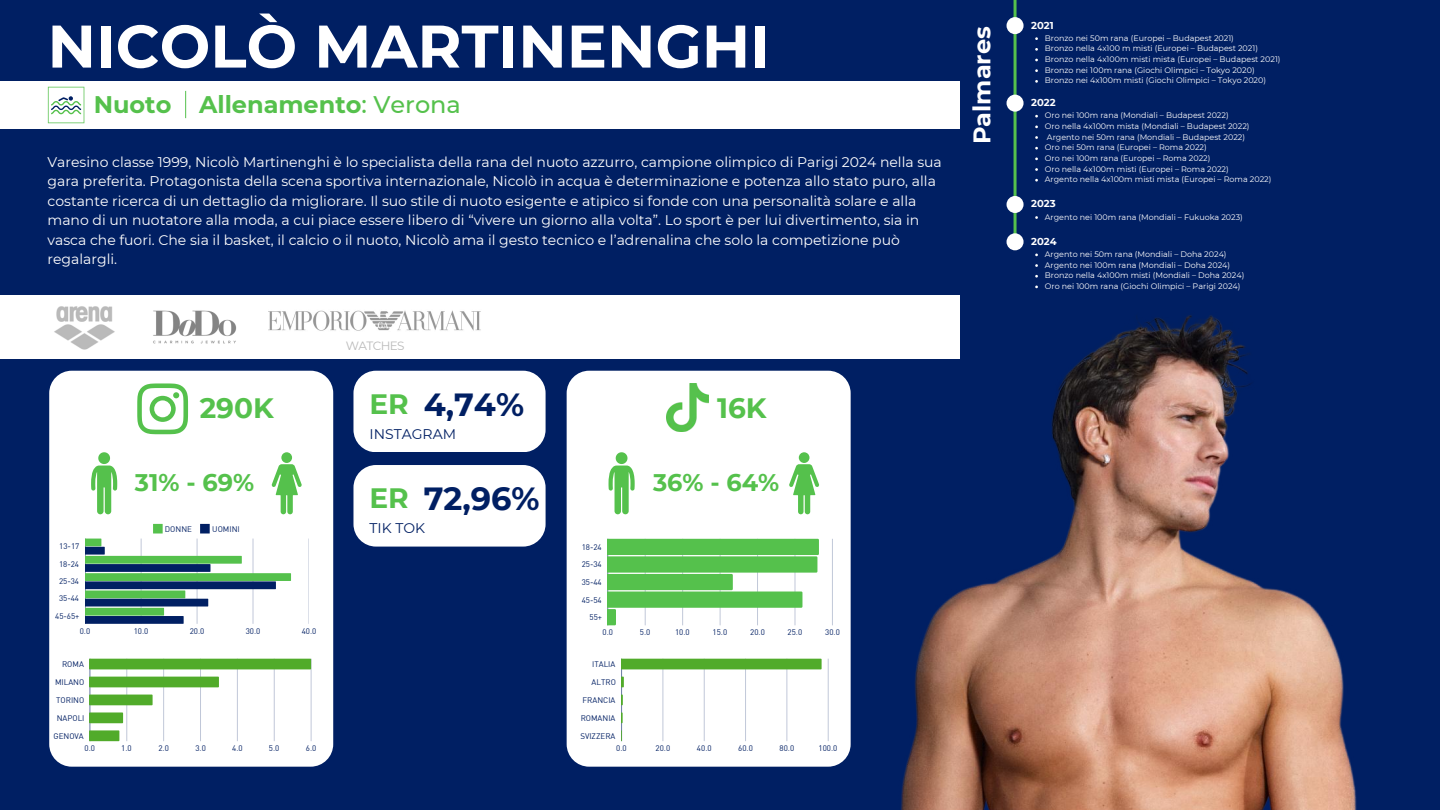
<style>
.page{position:relative;width:1440px;height:810px;background:#001f63}
.page>*{position:absolute;margin:0;border:0;box-sizing:border-box;transform-origin:0 0}
.t1{font:700 60px "Montserrat";color:#fff}
.t2{font:700 32px "Montserrat";color:#001f63}
.t3{font:700 28px "Montserrat";color:#55c14c}
.t4{font:700 24px "Montserrat";color:#55c14c}
.t5{font:700 24px "Montserrat";color:#fff}
.t6{font:14px/19.5px "Montserrat";color:#fff}
.t7{font:14px "Montserrat";color:#001f63}
.t8{font:12px "Montserrat";letter-spacing:-.05em;color:#bababa}
.t9{font:700 10px "Montserrat";color:#fff}
.t10{font:8px/10.7px "Montserrat";color:#fff}
.t11{font:8px/17.3px "DIN";color:#001f63;text-align:center}
.s1{font-weight:500}
</style>
<div class="page">
<div style="left:0;top:81px;width:960px;height:48px;background:#fff"></div>
<div style="left:0;top:296px;width:959px;height:63px;background:#fff"></div>
<svg style="left:185px;top:91px;width:1px;height:27px"></svg>
<hr style="left:1014px;top:0;width:3px;height:242px;background:#55c14c">
<div style="left:1007px;top:17px;width:17px;height:17px;background:#fff;border-radius:50%"></div>
<div style="left:1007px;top:95px;width:17px;height:17px;background:#fff;border-radius:50%"></div>
<div style="left:1007px;top:196px;width:17px;height:17px;background:#fff;border-radius:50%"></div>
<div style="left:1007px;top:233px;width:17px;height:17px;background:#fff;border-radius:50%"></div>
<svg style="left:48px;top:87px;width:36px;height:36px"></svg>
<div style="left:49px;top:371px;width:284px;height:396px;background:#fff;border-radius:22px"></div>
<svg style="left:137px;top:383px;width:51px;height:51px"></svg>
<svg style="left:91px;top:452px;width:26px;height:62px"></svg>
<div style="left:281px;top:452px;width:11px;height:11px;background:#55c14c;border-radius:50%"></div>
<svg style="left:272px;top:464px;width:30px;height:50px"></svg>
<div style="left:567px;top:371px;width:284px;height:396px;background:#fff;border-radius:22px"></div>
<svg style="left:609px;top:452px;width:26px;height:62px"></svg>
<div style="left:799px;top:452px;width:10px;height:11px;background:#55c14c;border-radius:50%"></div>
<svg style="left:789px;top:464px;width:30px;height:50px"></svg>
<img style="left:667px;top:383px;width:42px;height:49px">
<div style="left:353px;top:371px;width:193px;height:81px;background:#fff;border-radius:22px"></div>
<div style="left:353px;top:465px;width:193px;height:82px;background:#fff;border-radius:22px"></div>
<img style="left:54px;top:306px;width:61px;height:44px">
<svg style="left:85px;top:524px;width:206px;height:100px"></svg>
<hr style="left:90px;top:659px;width:1px;height:82px;background:#001f63;opacity:.6">
<hr style="left:127px;top:659px;width:1px;height:82px;background:#001f63;opacity:.25">
<hr style="left:163px;top:659px;width:1px;height:82px;background:#c9cfdd">
<hr style="left:200px;top:659px;width:1px;height:82px;background:#c0c7d8">
<hr style="left:237px;top:659px;width:1px;height:82px;background:#c7cddc">
<hr style="left:274px;top:659px;width:1px;height:82px;background:#cfd4e1">
<hr style="left:311px;top:659px;width:1px;height:82px;background:#001f63;opacity:.25">
<div style="left:90px;top:659px;width:221px;height:10px;background:#51ab2a"></div>
<svg style="left:90px;top:677px;width:129px;height:10px"></svg>
<svg style="left:90px;top:695px;width:63px;height:10px"></svg>
<svg style="left:90px;top:712px;width:33px;height:11px"></svg>
<svg style="left:90px;top:730px;width:29px;height:11px"></svg>
<hr style="left:832px;top:539px;width:1px;height:86px;background:#c4cbda">
<svg style="left:608px;top:539px;width:211px;height:86px"></svg>
<hr style="left:622px;top:659px;width:1px;height:82px;background:#001f63;opacity:.6">
<hr style="left:663px;top:659px;width:1px;height:82px;background:#e5e8ef">
<hr style="left:704px;top:659px;width:1px;height:82px;background:#d0d5e2">
<hr style="left:745px;top:659px;width:1px;height:82px;background:#c3cada">
<hr style="left:787px;top:659px;width:1px;height:82px;background:#e7e9f0">
<hr style="left:828px;top:659px;width:1px;height:82px;background:#d2d7e3">
<div style="left:622px;top:659px;width:200px;height:10px;background:#51ab2a"></div>
<svg style="left:622px;top:677px;width:2px;height:10px"></svg>
<img style="left:837px;top:285px;width:520px;height:525px">
<img style="left:269px;top:310px;width:212px;height:21px">
<img style="left:147px;top:295px;width:95px;height:49px">
<h1 class="t1" style="left:48px;top:10px;width:724px">NICOLÒ MARTINENGHI</h1>
<h3 class="t4" style="left:94px;top:90px;width:369px">Nuoto Allenamento<span class="s1">: Verona</span></h3>
<p class="t6" style="left:48px;top:152px;width:896px">Varesino classe 1999, Nicolò Martinenghi è lo specialista della rana del nuoto azzurro, campione olimpico di Parigi 2024 nella sua gara preferita. Protagonista della scena sportiva internazionale, Nicolò in acqua è determinazione e potenza allo stato puro, alla costante ricerca di un dettaglio da migliorare. Il suo stile di nuoto esigente e atipico si fonde con una personalità solare e alla mano di un nuotatore alla moda, a cui piace essere libero di “vivere un giorno alla volta”. Lo sport è per lui divertimento, sia in vasca che fuori. Che sia il basket, il calcio o il nuoto, Nicolò ama il gesto tecnico e l’adrenalina che solo la competizione può regalargli.</p>
<h3 class="t8" style="left:346px;top:338px;width:60px">WATCHES</h3>
<h3 class="t3" style="left:200px;top:391px;width:76px">290K</h3>
<h3 class="t3" style="left:369px;top:387px;width:41px">ER</h3>
<h2 class="t2" style="left:424px;top:385px;width:102px">4,74%</h2>
<h3 class="t3" style="left:717px;top:391px;width:51px">16K</h3>
<h3 class="t7" style="left:369px;top:425px;width:88px">INSTAGRAM</h3>
<h3 class="t4" style="left:135px;top:468px;width:121px">31% - 69%</h3>
<h3 class="t3" style="left:369px;top:481px;width:41px">ER</h3>
<h2 class="t2" style="left:424px;top:479px;width:117px">72,96%</h2>
<h3 class="t4" style="left:653px;top:468px;width:128px">36% - 64%</h3>
<p class="t11" style="left:165px;top:520px;width:29px">DONNE</p>
<p class="t11" style="left:212px;top:520px;width:29px">UOMINI</p>
<h3 class="t7" style="left:369px;top:520px;width:57px">TIK TOK</h3>
<p class="t11" style="left:55px;top:538px;width:26px">13-17<br>18-24<br>25-34<br>35-44<br>45-65+</p>
<p class="t11" style="left:582px;top:538px;width:22px;line-height:17.6px;text-align:right">18-24<br>25-34<br>35-44<br>45-54<br>55+</p>
<p class="t11" style="left:80px;top:622px;width:12px">0.0</p>
<p class="t11" style="left:134px;top:622px;width:16px">10.0</p>
<p class="t11" style="left:190px;top:622px;width:16px">20.0</p>
<p class="t11" style="left:246px;top:622px;width:16px">30.0</p>
<p class="t11" style="left:302px;top:622px;width:16px">40.0</p>
<p class="t11" style="left:603px;top:624px;width:12px">0.0</p>
<p class="t11" style="left:640px;top:624px;width:12px">5.0</p>
<p class="t11" style="left:675px;top:624px;width:16px">10.0</p>
<p class="t11" style="left:713px;top:624px;width:16px">15.0</p>
<p class="t11" style="left:750px;top:624px;width:16px">20.0</p>
<p class="t11" style="left:788px;top:624px;width:16px">25.0</p>
<p class="t11" style="left:825px;top:624px;width:16px">30.0</p>
<p class="t11" style="left:62px;top:655px;width:23px">ROMA</p>
<p class="t11" style="left:55px;top:673px;width:31px">MILANO</p>
<p class="t11" style="left:56px;top:691px;width:30px">TORINO</p>
<p class="t11" style="left:57px;top:709px;width:29px">NAPOLI</p>
<p class="t11" style="left:54px;top:727px;width:32px">GENOVA</p>
<p class="t11" style="left:592px;top:655px;width:25px">ITALIA</p>
<p class="t11" style="left:592px;top:673px;width:26px">ALTRO</p>
<p class="t11" style="left:583px;top:691px;width:34px">FRANCIA</p>
<p class="t11" style="left:581px;top:709px;width:36px">ROMANIA</p>
<p class="t11" style="left:580px;top:727px;width:37px">SVIZZERA</p>
<p class="t11" style="left:85px;top:739px;width:12px">0.0</p>
<p class="t11" style="left:121px;top:739px;width:12px">1.0</p>
<p class="t11" style="left:158px;top:739px;width:12px">2.0</p>
<p class="t11" style="left:195px;top:739px;width:12px">3.0</p>
<p class="t11" style="left:232px;top:739px;width:12px">4.0</p>
<p class="t11" style="left:269px;top:739px;width:12px">5.0</p>
<p class="t11" style="left:306px;top:739px;width:12px">6.0</p>
<p class="t11" style="left:616px;top:739px;width:12px">0.0</p>
<p class="t11" style="left:656px;top:739px;width:16px">20.0</p>
<p class="t11" style="left:697px;top:739px;width:16px">40.0</p>
<p class="t11" style="left:738px;top:739px;width:16px">60.0</p>
<p class="t11" style="left:780px;top:739px;width:16px">80.0</p>
<p class="t11" style="left:818px;top:739px;width:20px">100.0</p>
<h3 class="t5" style="left:967px;top:144px;width:119px;rotate:-90deg">Palmares</h3>
<p class="t9" style="left:1031px;top:19px;width:24px">2021</p>
<p class="t10" style="left:1045px;top:32px;width:237px">Bronzo nei 50m rana (Europei – Budapest 2021)<br>Bronzo nella 4x100 m misti (Europei – Budapest 2021)<br>Bronzo nella 4x100m misti mista (Europei – Budapest 2021)<br>Bronzo nei 100m rana (Giochi Olimpici – Tokyo 2020)<br>Bronzo nei 4x100m misti (Giochi Olimpici – Tokyo 2020)</p>
<p class="t10" style="left:1045px;top:110px;width:228px">Oro nei 100m rana (Mondiali – Budapest 2022)<br>Oro nella 4x100m mista (Mondiali – Budapest 2022)<br>Argento nei 50m rana (Mondiali – Budapest 2022)<br>Oro nei 50m rana (Europei – Roma 2022)<br>Oro nei 100m rana (Europei – Roma 2022)<br>Oro nella 4x100m misti (Europei – Roma 2022)<br>Argento nella 4x100m misti mista (Europei – Roma 2022)</p>
<p class="t10" style="left:1045px;top:211px;width:200px">Argento nei 100m rana (Mondiali – Fukuoka 2023)</p>
<p class="t10" style="left:1045px;top:249px;width:201px">Argento nei 50m rana (Mondiali – Doha 2024)<br>Argento nei 100m rana (Mondiali – Doha 2024)<br>Bronzo nella 4x100m misti (Mondiali – Doha 2024)<br>Oro nei 100m rana (Giochi Olimpici – Parigi 2024)</p>
<p class="t9" style="left:1031px;top:96px;width:26px">2022</p>
<p class="t9" style="left:1031px;top:198px;width:26px">2023</p>
<p class="t9" style="left:1031px;top:235px;width:27px">2024</p>
</div>
